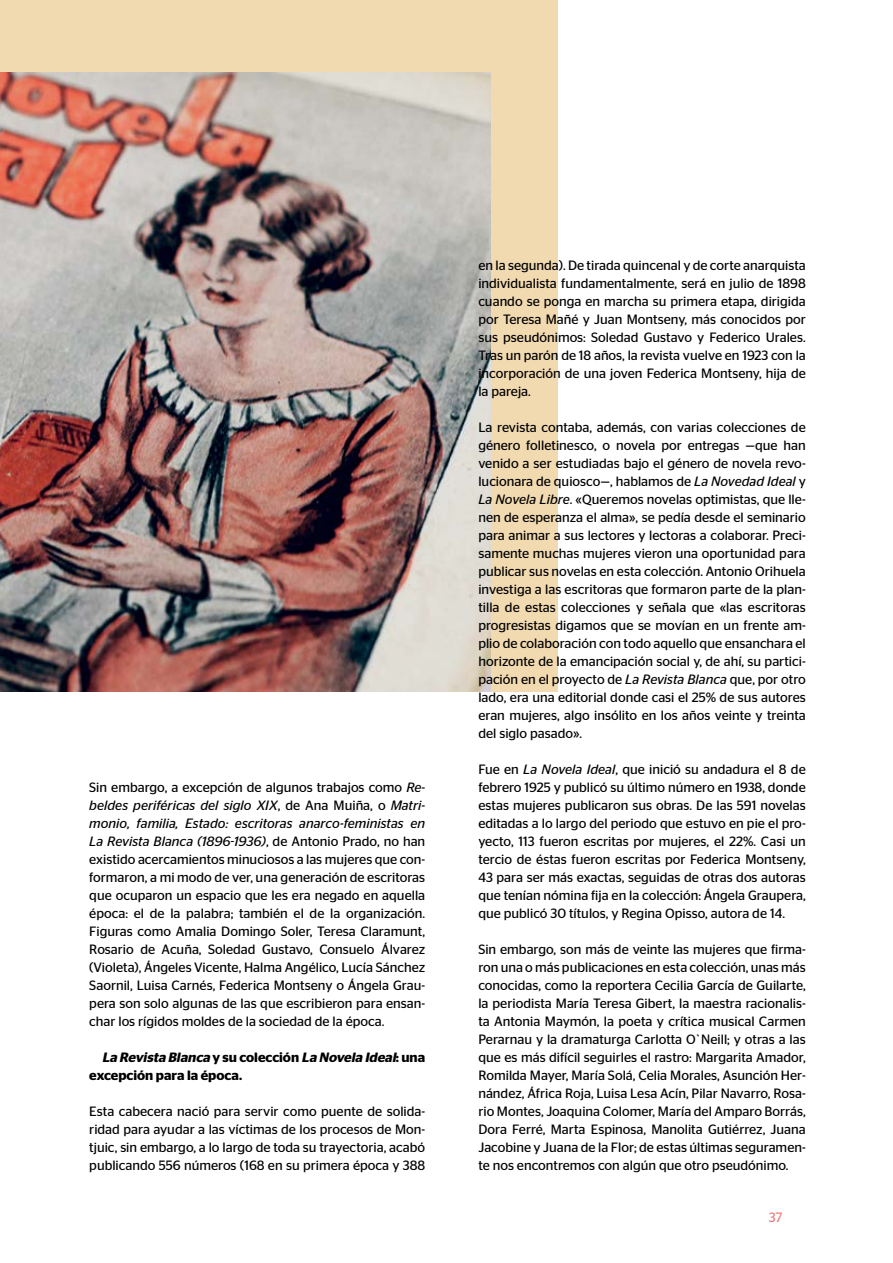
<style>
.page{position:relative;width:893px;height:1263px;background:#fff}
.page>*{position:absolute;margin:0;border:0;box-sizing:border-box;transform-origin:0 0}
.t1{font:13.5px/18px "Stag Sans";color:#000;text-align:justify}
.t2{font:600 13.5px/18px "Stag Sans";color:#000}
.t3{font:13.5px "Stag Sans";color:#ef797a}
.s1{font-style:italic}
</style>
<div class="page">
<div style="left:0;top:0;width:557px;height:691px;background:#f1d9b0"></div>
<img style="left:0;top:72px;width:491px;height:619px">
<p class="t1" style="left:89px;top:778px;width:337px">Sin embargo, a excepción de algunos trabajos como <span class="s1">Re&shy;beldes periféricas del siglo XIX</span>, de Ana Muiña, o <span class="s1">Matri&shy;monio, familia, Estado: escritoras anarco-feministas en La Revista Blanca (1896-1936)</span>, de Antonio Prado, no han existido acercamientos minuciosos a las mujeres que con&shy;formaron, a mi modo de ver, una generación de escritoras que ocuparon un espacio que les era negado en aquella época: el de la palabra; también el de la organización.<br>Figuras como Amalia Domingo Soler, Teresa Claramunt, Rosario de Acuña, Soledad Gustavo, Consuelo Álvarez (Violeta), Ángeles Vicente, Halma Angélico, Lucía Sánchez Saornil, Luisa Carnés, Federica Montseny o Ángela Grau&shy;pera son solo algunas de las que escribieron para ensan&shy;char los rígidos moldes de la sociedad de la época.</p>
<p class="t2" style="left:89px;top:1048px;width:337px;text-indent:13px"><span class="s1">La Revista Blanca</span> y s u c o l e c c i ó n <span class="s1">La Novela Ideal</span>: u n a excepción para la época.</p>
<p class="t1" style="left:89px;top:1102px;width:337px">Esta cabecera nació para servir como puente de solida&shy;ridad para ayudar a las víctimas de los procesos de Mon&shy;tjuic, sin embargo, a lo largo de toda su trayectoria, acabó publicando 556 números (168 en su primera época y 388</p>
<p class="t1" style="left:478px;top:256px;width:329px">en la segunda). De tirada quincenal y de corte anarquista individualista fundamentalmente, será en julio de 1898 cuando se ponga en marcha su primera etapa, dirigida por Teresa Mañé y Juan Montseny, más conocidos por sus pseudónimos: Soledad Gustavo y Federico Urales.<br>Tras un parón de 18 años, la revista vuelve en 1923 con la incorporación de una joven Federica Montseny, hija de la pareja.</p>
<p class="t1" style="left:478px;top:418px;width:329px">La revista contaba, además, con varias colecciones de género folletinesco, o novela por entregas —que han venido a ser estudiadas bajo el género de novela revo&shy;lucionara de quiosco—, hablamos de <span class="s1">La Novedad Ideal</span> y <span class="s1">La Novela Libre</span>. «Queremos novelas optimistas, que lle&shy;nen de esperanza el alma», se pedía desde el seminario para animar a sus lectores y lectoras a colaborar. Preci&shy;samente muchas mujeres vieron una oportunidad para publicar sus novelas en esta colección. Antonio Orihuela investiga a las escritoras que formaron parte de la plan&shy;tilla de estas colecciones y señala que «las escritoras progresistas digamos que se movían en un frente am&shy;plio de colaboración con todo aquello que ensanchara el horizonte de la emancipación social y, de ahí, su partici&shy;pación en el proyecto de <span class="s1">La Revista Blanca</span> que, por otro lado, era una editorial donde casi el 25% de sus autores eran mujeres, algo insólito en los años veinte y treinta del siglo pasado».</p>
<p class="t1" style="left:478px;top:760px;width:329px">Fue en <span class="s1">La Novela Ideal</span>, que inició su andadura el 8 de febrero 1925 y publicó su último número en 1938, donde estas mujeres publicaron sus obras. De las 591 novelas editadas a lo largo del periodo que estuvo en pie el pro&shy;yecto, 113 fueron escritas por mujeres, el 22%. Casi un tercio de éstas fueron escritas por Federica Montseny, 43 para ser más exactas, seguidas de otras dos autoras que tenían nómina fija en la colección: Ángela Graupera, que publicó 30 títulos, y Regina Opisso, autora de 14.</p>
<p class="t1" style="left:478px;top:940px;width:329px">Sin embargo, son más de veinte las mujeres que firma&shy;ron una o más publicaciones en esta colección, unas más conocidas, como la reportera Cecilia García de Guilarte, la periodista María Teresa Gibert, la maestra racionalis&shy;ta Antonia Maymón, la poeta y crítica musical Carmen Perarnau y la dramaturga Carlotta O`Neill; y otras a las que es más difícil seguirles el rastro: Margarita Amador, Romilda Mayer, María Solá, Celia Morales, Asunción Her&shy;nández, África Roja, Luisa Lesa Acín, Pilar Navarro, Rosa&shy;rio Montes, Joaquina Colomer, María del Amparo Borrás, Dora Ferré, Marta Espinosa, Manolita Gutiérrez, Juana Jacobine y Juana de la Flor; de estas últimas seguramen&shy;te nos encontremos con algún que otro pseudónimo.</p>
<p class="t3" style="left:769px;top:1210px;width:15px">37</p>
</div>
